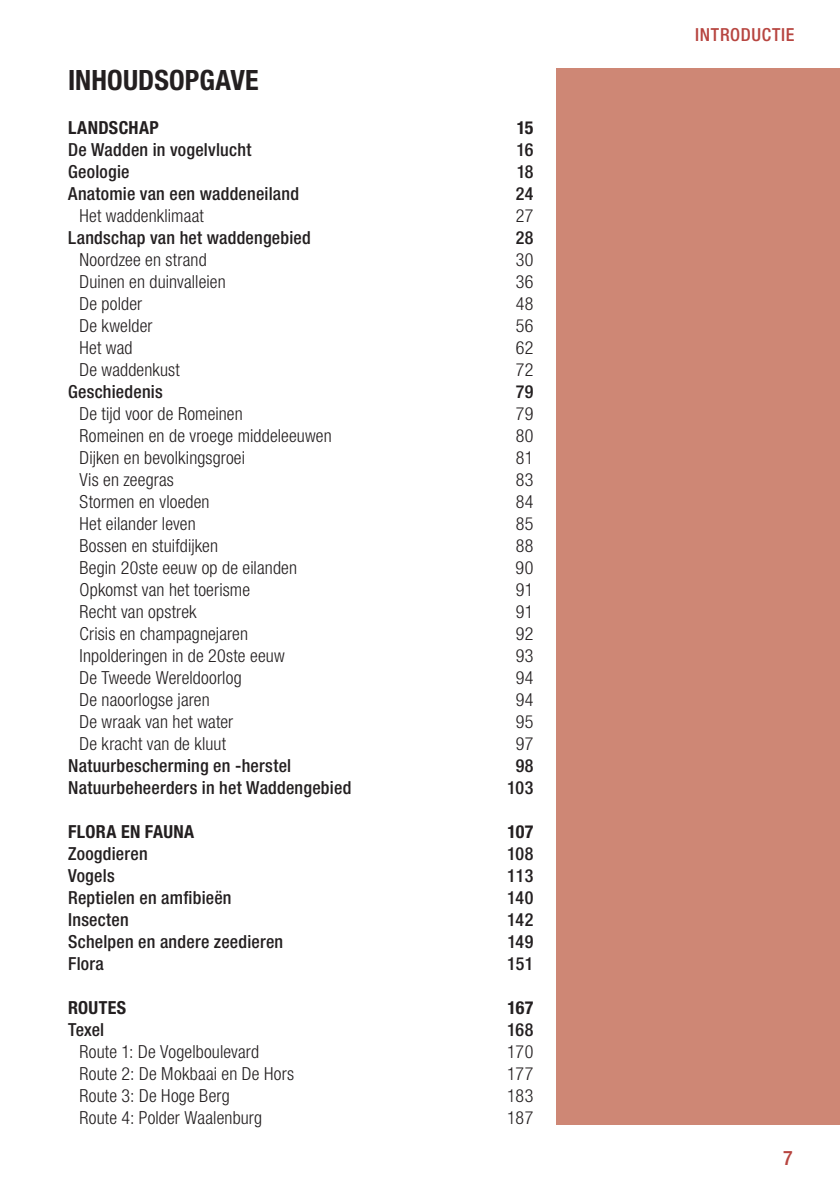
<style>
.page{position:relative;width:840px;height:1191px;background:#fff}
.page>*{position:absolute;margin:0;border:0;box-sizing:border-box;transform-origin:0 0}
.t1{font:700 condensed 28px "Helvetica Neue LT Std";letter-spacing:.005em;color:#231f20}
.t2{font:500 condensed 20px "Helvetica Neue LT Std";color:#b74540}
.t3{font:300 condensed 18px "Helvetica Neue LT Std";letter-spacing:.01em;color:#231f20}
.t4{font:500 condensed 18px "Helvetica Neue LT Std";letter-spacing:.01em;color:#231f20}
.t5{font:700 condensed 18px "Helvetica Neue LT Std";letter-spacing:.02em;color:#231f20}
.t6{font:500 condensed 18px "Helvetica Neue LT Std";letter-spacing:.035em;color:#b74540}
</style>
<div class="page">
<div style="left:556px;top:68px;width:283px;height:1056px;background:#ce8775"></div>
<h1 class="t1" style="left:68px;top:63px;width:192px">INHOUDSOPGAVE</h1>
<p class="t5" style="left:68px;top:117px;width:92px">LANDSCHAP</p>
<p class="t5" style="left:516px;top:117px;width:18px">15</p>
<p class="t4" style="left:68px;top:139px;width:185px">De Wadden in vogelvlucht</p>
<p class="t4" style="left:516px;top:139px;width:18px">16</p>
<p class="t4" style="left:68px;top:161px;width:63px">Geologie</p>
<p class="t4" style="left:516px;top:161px;width:14px">18</p>
<p class="t4" style="left:68px;top:183px;width:232px">Anatomie van een waddeneiland</p>
<p class="t4" style="left:515px;top:183px;width:19px">24</p>
<p class="t3" style="left:79px;top:205px;width:126px">Het waddenklimaat</p>
<p class="t3" style="left:515px;top:205px;width:19px">27</p>
<p class="t4" style="left:68px;top:227px;width:244px">Landschap van het waddengebied</p>
<p class="t4" style="left:515px;top:227px;width:15px">28</p>
<p class="t3" style="left:79px;top:249px;width:129px">Noordzee en strand</p>
<p class="t3" style="left:515px;top:249px;width:19px">30</p>
<p class="t3" style="left:79px;top:271px;width:148px">Duinen en duinvalleien</p>
<p class="t3" style="left:515px;top:271px;width:19px">36</p>
<p class="t3" style="left:79px;top:293px;width:64px">De polder</p>
<p class="t3" style="left:515px;top:293px;width:19px">48</p>
<p class="t3" style="left:79px;top:315px;width:75px">De kwelder</p>
<p class="t3" style="left:515px;top:315px;width:19px">56</p>
<p class="t3" style="left:79px;top:337px;width:54px">Het wad</p>
<p class="t3" style="left:515px;top:337px;width:19px">62</p>
<p class="t3" style="left:79px;top:359px;width:102px">De waddenkust</p>
<p class="t3" style="left:515px;top:359px;width:19px">72</p>
<p class="t4" style="left:68px;top:381px;width:96px">Geschiedenis</p>
<p class="t4" style="left:515px;top:381px;width:19px">79</p>
<p class="t3" style="left:79px;top:403px;width:165px">De tijd voor de Romeinen</p>
<p class="t3" style="left:515px;top:403px;width:19px">79</p>
<p class="t3" style="left:79px;top:425px;width:253px">Romeinen en de vroege middeleeuwen</p>
<p class="t3" style="left:515px;top:425px;width:19px">80</p>
<p class="t3" style="left:79px;top:447px;width:167px">Dijken en bevolkingsgroei</p>
<p class="t3" style="left:515px;top:447px;width:19px">81</p>
<p class="t3" style="left:79px;top:469px;width:96px">Vis en zeegras</p>
<p class="t3" style="left:515px;top:469px;width:19px">83</p>
<p class="t3" style="left:79px;top:491px;width:132px">Stormen en vloeden</p>
<p class="t3" style="left:515px;top:491px;width:19px">84</p>
<p class="t3" style="left:79px;top:513px;width:118px">Het eilander leven</p>
<p class="t3" style="left:515px;top:513px;width:19px">85</p>
<p class="t3" style="left:79px;top:535px;width:140px">Bossen en stuifdijken</p>
<p class="t3" style="left:515px;top:535px;width:19px">88</p>
<p class="t3" style="left:79px;top:557px;width:219px">Begin 20ste eeuw op de eilanden</p>
<p class="t3" style="left:515px;top:557px;width:19px">90</p>
<p class="t3" style="left:79px;top:579px;width:172px">Opkomst van het toerisme</p>
<p class="t3" style="left:515px;top:579px;width:19px">91</p>
<p class="t3" style="left:79px;top:601px;width:119px">Recht van opstrek</p>
<p class="t3" style="left:515px;top:601px;width:19px">91</p>
<p class="t3" style="left:79px;top:623px;width:170px">Crisis en champagnejaren</p>
<p class="t3" style="left:515px;top:623px;width:19px">92</p>
<p class="t3" style="left:79px;top:645px;width:206px">Inpolderingen in de 20ste eeuw</p>
<p class="t3" style="left:515px;top:645px;width:19px">93</p>
<p class="t3" style="left:79px;top:667px;width:164px">De Tweede Wereldoorlog</p>
<p class="t3" style="left:515px;top:667px;width:19px">94</p>
<p class="t3" style="left:79px;top:689px;width:132px">De naoorlogse jaren</p>
<p class="t3" style="left:515px;top:689px;width:19px">94</p>
<p class="t3" style="left:79px;top:711px;width:155px">De wraak van het water</p>
<p class="t3" style="left:515px;top:711px;width:19px">95</p>
<p class="t3" style="left:79px;top:733px;width:148px">De kracht van de kluut</p>
<p class="t3" style="left:515px;top:733px;width:19px">97</p>
<p class="t4" style="left:68px;top:755px;width:224px">Natuurbescherming en -herstel</p>
<p class="t4" style="left:515px;top:755px;width:15px">98</p>
<p class="t4" style="left:68px;top:777px;width:284px">Natuurbeheerders in het Waddengebied</p>
<p class="t4" style="left:507px;top:777px;width:28px">103</p>
<p class="t5" style="left:68px;top:821px;width:128px">FLORA EN FAUNA</p>
<p class="t5" style="left:507px;top:821px;width:28px">107</p>
<p class="t4" style="left:68px;top:843px;width:81px">Zoogdieren</p>
<p class="t4" style="left:507px;top:843px;width:24px">108</p>
<p class="t4" style="left:68px;top:865px;width:48px">Vogels</p>
<p class="t4" style="left:507px;top:865px;width:28px">113</p>
<p class="t4" style="left:68px;top:887px;width:165px">Reptielen en amfibieën</p>
<p class="t4" style="left:507px;top:887px;width:28px">140</p>
<p class="t4" style="left:68px;top:909px;width:62px">Insecten</p>
<p class="t4" style="left:507px;top:909px;width:28px">142</p>
<p class="t4" style="left:68px;top:931px;width:216px">Schelpen en andere zeedieren</p>
<p class="t4" style="left:507px;top:931px;width:28px">149</p>
<p class="t4" style="left:68px;top:953px;width:37px">Flora</p>
<p class="t4" style="left:507px;top:953px;width:28px">151</p>
<p class="t5" style="left:68px;top:997px;width:60px">ROUTES</p>
<p class="t5" style="left:507px;top:997px;width:28px">167</p>
<p class="t4" style="left:68px;top:1019px;width:38px">Texel</p>
<p class="t4" style="left:507px;top:1019px;width:24px">168</p>
<p class="t3" style="left:79px;top:1041px;width:181px">Route 1: De Vogelboulevard</p>
<p class="t3" style="left:506px;top:1041px;width:28px">170</p>
<p class="t3" style="left:79px;top:1063px;width:216px">Route 2: De Mokbaai en De Hors</p>
<p class="t3" style="left:507px;top:1063px;width:28px">177</p>
<p class="t3" style="left:79px;top:1085px;width:152px">Route 3: De Hoge Berg</p>
<p class="t3" style="left:506px;top:1085px;width:28px">183</p>
<p class="t3" style="left:79px;top:1107px;width:184px">Route 4: Polder Waalenburg</p>
<p class="t3" style="left:507px;top:1107px;width:28px">187</p>
<p class="t6" style="left:694px;top:24px;width:101px">INTRODUCTIE</p>
<p class="t2" style="left:782px;top:1146px;width:11px">7</p>
</div>
